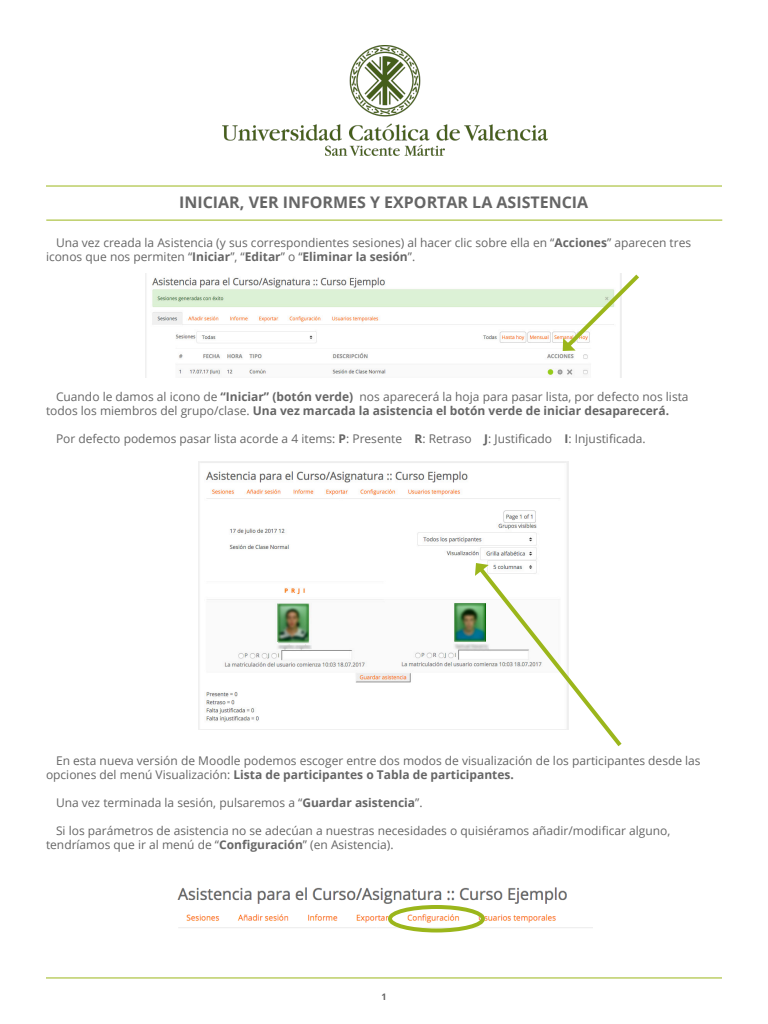
<style>
.page{position:relative;width:768px;height:1024px;background:#fff}
.page>*{position:absolute;margin:0;border:0;box-sizing:border-box;transform-origin:0 0}
.t1{font:700 16px "Open Sans";color:#666}
.texto{font:12px/14px "Open Sans";color:#666}
.t2{font:700 9px "Open Sans";color:#666}
.s1{font-weight:700}
</style>
<div class="page">
<hr style="left:46px;top:220px;width:676px;height:1px;background:#9bb61b">
<img style="left:222px;top:46px;width:325px;height:109px">
<hr style="left:46px;top:186px;width:676px;height:1px;background:#9bb61b">
<hr style="left:46px;top:977px;width:676px;height:1px;background:#9bb61b">
<img style="left:145px;top:273px;width:477px;height:105px">
<svg style="left:561px;top:273px;width:78px;height:79px"></svg>
<img style="left:199px;top:461px;width:370px;height:269px">
<svg style="left:474px;top:562px;width:148px;height:185px"></svg>
<img style="left:177px;top:887px;width:416px;height:44px">
<div style="left:388px;top:905px;width:97px;height:27px;border:4px solid #9bb61b;border-radius:50%"></div>
<h1 class="t1" style="left:179px;top:191px;width:411px">INICIAR, VER INFORMES Y EXPORTAR LA ASISTENCIA</h1>
<p class="texto" style="left:46px;top:235px;width:647px;text-indent:10px">Una vez creada la Asistencia (y sus correspondientes sesiones) al hacer clic sobre ella en “<span class="s1">Acciones</span>” aparecen tres iconos que nos permiten “<span class="s1">Iniciar</span>”, “<span class="s1">Editar</span>” o “<span class="s1">Eliminar la sesión</span>”.</p>
<p class="texto" style="left:46px;top:389px;width:644px;text-indent:10px">Cuando le damos al icono de <span class="s1">“Iniciar” (botón verde)</span> nos aparecerá la hoja para pasar lista, por defecto nos lista todos los miembros del grupo/clase. <span class="s1">Una vez marcada la asistencia el botón verde de iniciar desaparecerá.</span></p>
<p class="texto" style="left:56px;top:431px;width:591px">Por defecto podemos pasar lista acorde a 4 items: <span class="s1">P</span>: Presente <span class="s1">R</span>: Retraso <span class="s1">J</span>: Justificado <span class="s1">I</span>: Injustificada.</p>
<p class="texto" style="left:46px;top:753px;width:656px;text-indent:10px">En esta nueva versión de Moodle podemos escoger entre dos modos de visualización de los participantes desde las opciones del menú Visualización: <span class="s1">Lista de participantes o Tabla de participantes.</span></p>
<p class="texto" style="left:56px;top:795px;width:368px">Una vez terminada la sesión, pulsaremos a “<span class="s1">Guardar asistencia</span>”.</p>
<p class="texto" style="left:46px;top:823px;width:626px;text-indent:10px">Si los parámetros de asistencia no se adecúan a nuestras necesidades o quisiéramos añadir/modificar alguno, tendríamos que ir al menú de “<span class="s1">Configuración</span>” (en Asistencia).</p>
<p class="t2" style="left:381px;top:990px;width:7px">1</p>
</div>
